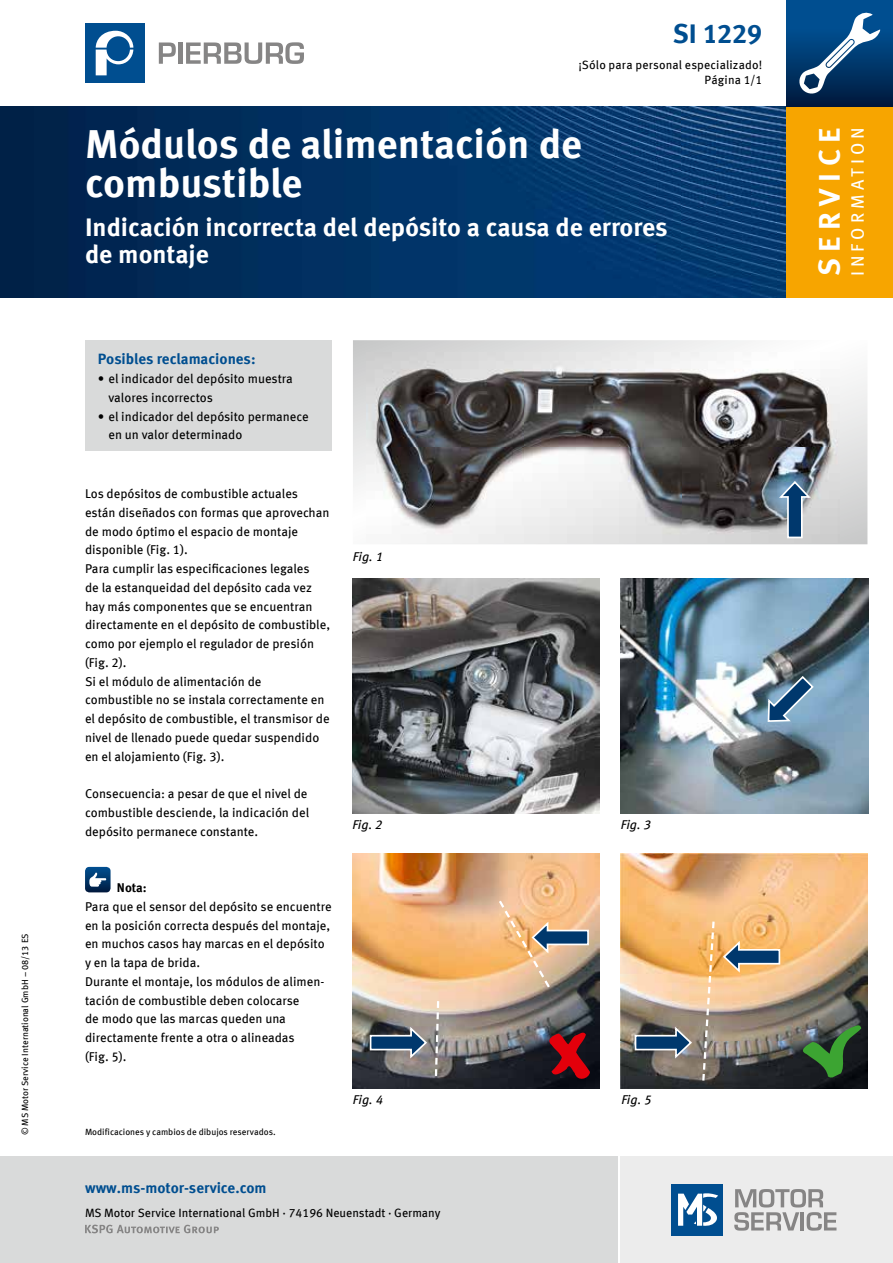
<style>
.page{position:relative;width:893px;height:1263px;background:#fff}
.page>*{position:absolute;margin:0;border:0;box-sizing:border-box;transform-origin:0 0}
.t1{font:700 40.5px/39px "Meta OFC";color:#fff}
.t2{font:700 30px "Meta OFC";letter-spacing:.225em;color:#fff}
.t3{font:700 27px "Meta OFC";letter-spacing:-.02em;color:#004e90}
.t4{font:700 25.5px/27px "Meta OFC";color:#fff}
.t5{font:18px "Meta OFC";letter-spacing:.225em;color:#fff}
.t6{font:700 15px "Meta OFC";color:#004e90}
.t7{font:12.75px/18.8px "Meta OFC";color:#000}
.t8{font:italic 12.75px "Meta OFC";color:#000}
.t9{font:700 12.75px "Meta OFC";color:#000}
.t10{font:12px/15px "Meta OFC";color:#000;text-align:right}
.t11{font:9px "Meta OFC";color:#000}
</style>
<div class="page">
<div style="left:621px;top:1157px;width:272px;height:106px;background:#ececec"></div>
<div style="left:0;top:1157px;width:617px;height:106px;background:#d9dada"></div>
<div style="left:672px;top:1184px;width:51px;height:51px;background:#004e90"></div>
<svg style="left:678px;top:1193px;width:40px;height:33px"></svg>
<svg style="left:734px;top:1189px;width:102px;height:42px"></svg>
<img style="left:0;top:106px;width:787px;height:192px">
<div style="left:787px;top:106px;width:106px;height:192px;background:#f7a500"></div>
<svg style="left:787px;top:0;width:106px;height:106px;background:#00386e"></svg>
<svg style="left:798px;top:12px;width:82px;height:83px"></svg>
<svg style="left:85px;top:1224px;width:134px;height:9px"></svg>
<div style="left:85px;top:23px;width:60px;height:60px;background:#004e90"></div>
<svg style="left:96px;top:31px;width:37px;height:44px"></svg>
<svg style="left:159px;top:42px;width:17px;height:22px"></svg>
<hr style="left:179px;top:42px;width:4px;height:22px;background:#868585">
<svg style="left:186px;top:42px;width:118px;height:22px"></svg>
<svg style="left:353px;top:340px;width:514px;height:204px"></svg>
<img style="left:367px;top:353px;width:473px;height:189px">
<img style="left:353px;top:853px;width:247px;height:236px">
<img style="left:621px;top:853px;width:246px;height:236px">
<svg style="left:369px;top:1025px;width:59px;height:34px;background:#566678"></svg>
<svg style="left:634px;top:1025px;width:59px;height:34px;background:#586775"></svg>
<svg style="left:722px;top:940px;width:59px;height:35px;background:#ab997c"></svg>
<img style="left:353px;top:578px;width:246px;height:235px">
<img style="left:621px;top:578px;width:247px;height:235px">
<svg style="left:545px;top:1030px;width:45px;height:52px;background:#6d0f19"></svg>
<svg style="left:797px;top:1025px;width:64px;height:55px;background:#325434"></svg>
<svg style="left:777px;top:480px;width:34px;height:59px;background:#748fa6"></svg>
<svg style="left:701px;top:919px;width:15px;height:164px;background:#c9aa83"></svg>
<svg style="left:434px;top:999px;width:6px;height:79px"></svg>
<svg style="left:497px;top:898px;width:93px;height:92px;background:#ceac89"></svg>
<svg style="left:767px;top:675px;width:48px;height:48px;background:#6689a6"></svg>
<svg style="left:85px;top:867px;width:26px;height:25px"></svg>
<div style="left:85px;top:340px;width:247px;height:111px;background:#d9dada"></div>
<p class="t11" style="left:19px;top:1135px;width:203px;rotate:-90deg">© MS Motor Service International GmbH – 08/13 ES</p>
<h3 class="t3" style="left:673px;top:16px;width:91px">SI 1229</h3>
<p class="t10" style="left:578px;top:57px;width:185px">¡Sólo para personal especializado!<br>Página 1/1</p>
<h1 class="t1" style="left:85px;top:125px;width:499px">Módulos de alimentación de combustible</h1>
<h3 class="t4" style="left:85px;top:214px;width:584px">Indicación incorrecta del depósito a causa de errores de montaje</h3>
<p class="t6" style="left:98px;top:350px;width:159px">Posibles reclamaciones:</p>
<p class="t7" style="left:108px;top:369px;width:186px;text-indent:-11px">• el indicador del depósito muestra valores incorrectos</p>
<p class="t7" style="left:108px;top:407px;width:202px;text-indent:-11px">• el indicador del depósito permanece en un valor determinado</p>
<p class="t7" style="left:85px;top:484px;width:247px">Los depósitos de combustible actuales están diseñados con formas que aprovechan de modo óptimo el espacio de montaje disponible (Fig. 1).<br>Para cumplir las especificaciones legales<br>de la estanqueidad del depósito cada vez hay más componentes que se encuentran directamente en el depósito de combustible, como por ejemplo el regulador de presión (Fig. 2).<br>Si el módulo de alimentación de combustible no se instala correctamente en el depósito de combustible, el transmisor de nivel de llenado puede quedar suspendido en el alojamiento (Fig. 3).</p>
<p class="t7" style="left:85px;top:784px;width:226px">Consecuencia: a pesar de que el nivel de combustible desciende, la indicación del depósito permanece constante.</p>
<p class="t9" style="left:117px;top:880px;width:31px">Nota:</p>
<p class="t7" style="left:85px;top:897px;width:248px">Para que el sensor del depósito se encuentre en la posición correcta después del montaje, en muchos casos hay marcas en el depósito y en la tapa de brida.<br>Durante el montaje, los módulos de alimen&shy;tación de combustible deben colocarse<br>de modo que las marcas queden una directamente frente a otra o alineadas<br>(Fig. 5).</p>
<p class="t11" style="left:85px;top:1127px;width:192px">Modificaciones y cambios de dibujos reservados.</p>
<p class="t8" style="left:353px;top:548px;width:32px">Fig. 1</p>
<p class="t8" style="left:352px;top:817px;width:32px">Fig. 2</p>
<p class="t8" style="left:353px;top:1091px;width:32px">Fig. 4</p>
<p class="t6" style="left:85px;top:1178px;width:183px">www.ms-motor-service.com</p>
<p class="t10" style="left:85px;top:1205px;width:357px">MS Motor Service International GmbH · 74196 Neuenstadt · Germany</p>
<p class="t8" style="left:621px;top:817px;width:32px">Fig. 3</p>
<p class="t8" style="left:621px;top:1091px;width:32px">Fig. 5</p>
<h2 class="t2" style="left:810px;top:276px;width:150px;rotate:-90deg">SERVICE</h2>
<h3 class="t5" style="left:846px;top:276px;width:150px;rotate:-90deg">INFORMATION</h3>
</div>
